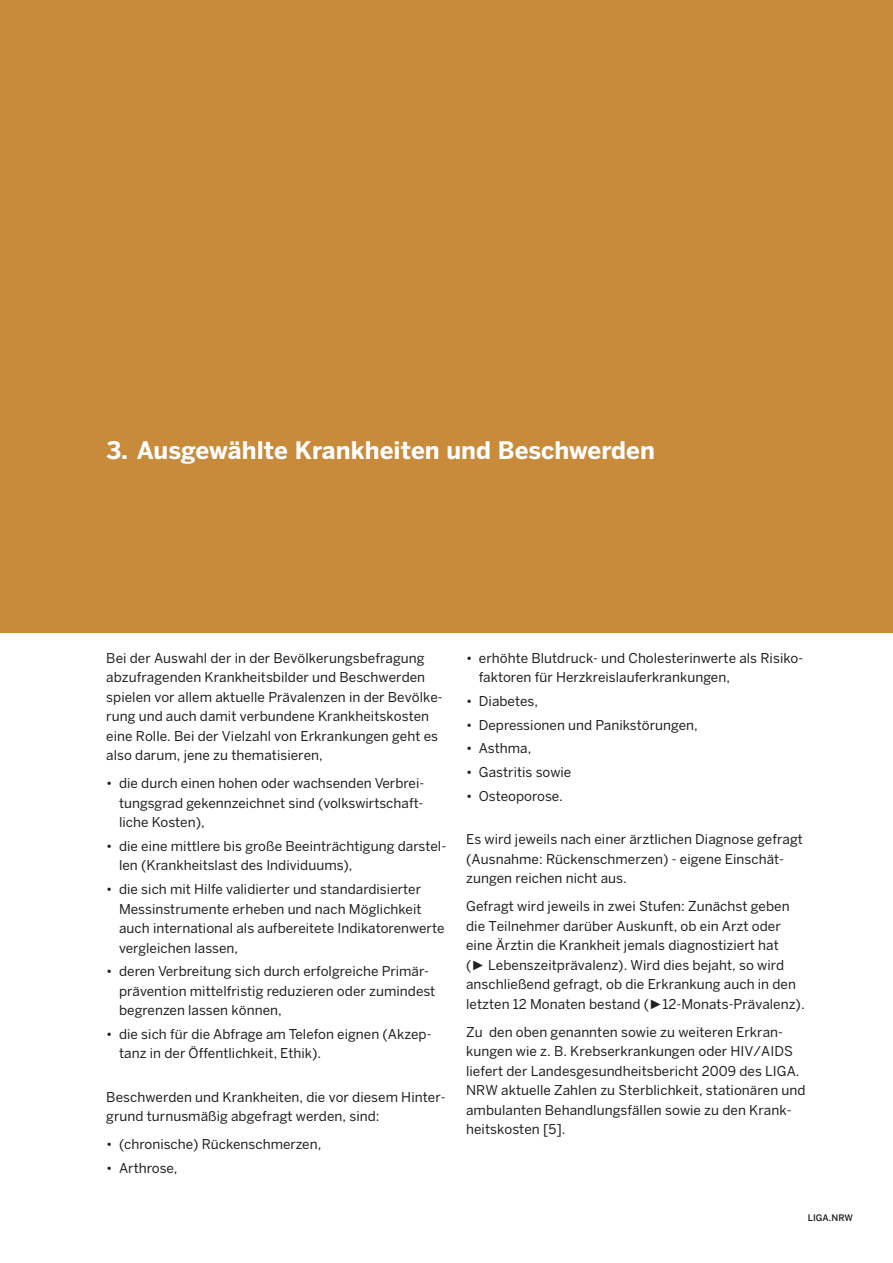
<style>
.page{position:relative;width:893px;height:1263px;background:#fff}
.page>*{position:absolute;margin:0;border:0;box-sizing:border-box;transform-origin:0 0}
.t1{font:700 24px "Benton Sans";letter-spacing:.005em;color:#fff}
.t2{font:13.5px/19.5px "Benton Sans";letter-spacing:.005em;color:#231f20}
.t3{font:500 9px "Benton Sans";letter-spacing:.005em;color:#231f20}
.s1{font-family:"Arial"}
</style>
<div class="page">
<div style="left:1px;top:0;width:892px;height:633px;background:#c78b3b"></div>
<h1 class="t1" style="left:107px;top:436px;width:550px">3. Ausgewählte Krankheiten und Beschwerden</h1>
<p class="t2" style="left:106px;top:648px;width:338px">Bei der Auswahl der in der Bevölkerungsbefragung abzufragenden Krankheitsbilder und Beschwerden spielen vor allem aktuelle Prävalenzen in der Bevölke&shy;rung und auch damit verbundene Krankheitskosten eine Rolle. Bei der Vielzahl von Erkrankungen geht es also darum, jene zu thematisieren,</p>
<p class="t2" style="left:119px;top:773px;width:307px;text-align:justify;text-indent:-13px">• die durch einen hohen oder wachsenden Verbrei&shy;tungsgrad gekennzeichnet sind (volkswirtschaft&shy;liche Kosten),</p>
<p class="t2" style="left:119px;top:836px;width:329px;text-indent:-13px">• die eine mittlere bis große Beeinträchtigung darstel&shy;len (Krankheitslast des Individuums),</p>
<p class="t2" style="left:119px;top:879px;width:327px;text-indent:-13px">• die sich mit Hilfe validierter und standardisierter Messinstrumente erheben und nach Möglichkeit auch international als aufbereitete Indikatorenwerte vergleichen lassen,</p>
<p class="t2" style="left:119px;top:961px;width:318px;text-indent:-13px">• deren Verbreitung sich durch erfolgreiche Primär&shy;prävention mittelfristig reduzieren oder zumindest begrenzen lassen können,</p>
<p class="t2" style="left:119px;top:1024px;width:314px;text-indent:-13px">• die sich für die Abfrage am Telefon eignen (Akzep&shy;tanz in der Öffentlichkeit, Ethik).</p>
<p class="t2" style="left:106px;top:1087px;width:341px">Beschwerden und Krankheiten, die vor diesem Hinter&shy;grund turnusmäßig abgefragt werden, sind:</p>
<p class="t2" style="left:106px;top:1134px;width:217px">• (chronische) Rückenschmerzen,</p>
<p class="t2" style="left:106px;top:1158px;width:73px">• Arthrose,</p>
<p class="t2" style="left:479px;top:648px;width:326px;text-indent:-13px">• erhöhte Blutdruck- und Cholesterinwerte als Risiko&shy;faktoren für Herzkreislauferkrankungen,</p>
<p class="t2" style="left:466px;top:691px;width:73px">• Diabetes,</p>
<p class="t2" style="left:466px;top:715px;width:233px">• Depressionen und Panikstörungen,</p>
<p class="t2" style="left:466px;top:738px;width:67px">• Asthma,</p>
<p class="t2" style="left:466px;top:762px;width:107px">• Gastritis sowie</p>
<p class="t2" style="left:466px;top:786px;width:98px">• Osteoporose.</p>
<p class="t2" style="left:466px;top:829px;width:338px">Es wird jeweils nach einer ärztlichen Diagnose gefragt (Ausnahme: Rückenschmerzen) - eigene Einschät&shy;zungen reichen nicht aus.</p>
<p class="t2" style="left:466px;top:896px;width:340px">Gefragt wird jeweils in zwei Stufen: Zunächst geben die Teilnehmer darüber Auskunft, ob ein Arzt oder eine Ärztin die Krankheit jemals diagnostiziert hat<br>(<span class="s1">►</span> Lebenszeitprävalenz). Wird dies bejaht, so wird anschließend gefragt, ob die Erkrankung auch in den letzten 12 Monaten bestand (<span class="s1">►</span>12-Monats-Prävalenz).</p>
<p class="t2" style="left:466px;top:1022px;width:341px">Zu den oben genannten sowie zu weiteren Erkran&shy;kungen wie z. B. Krebserkrankungen oder HIV/AIDS liefert der Landesgesundheitsbericht 2009 des LIGA.<br>NRW aktuelle Zahlen zu Sterblichkeit, stationären und ambulanten Behandlungsfällen sowie zu den Krank&shy;heitskosten [5].</p>
<p class="t3" style="left:808px;top:1212px;width:46px">LIGA.NRW</p>
</div>
